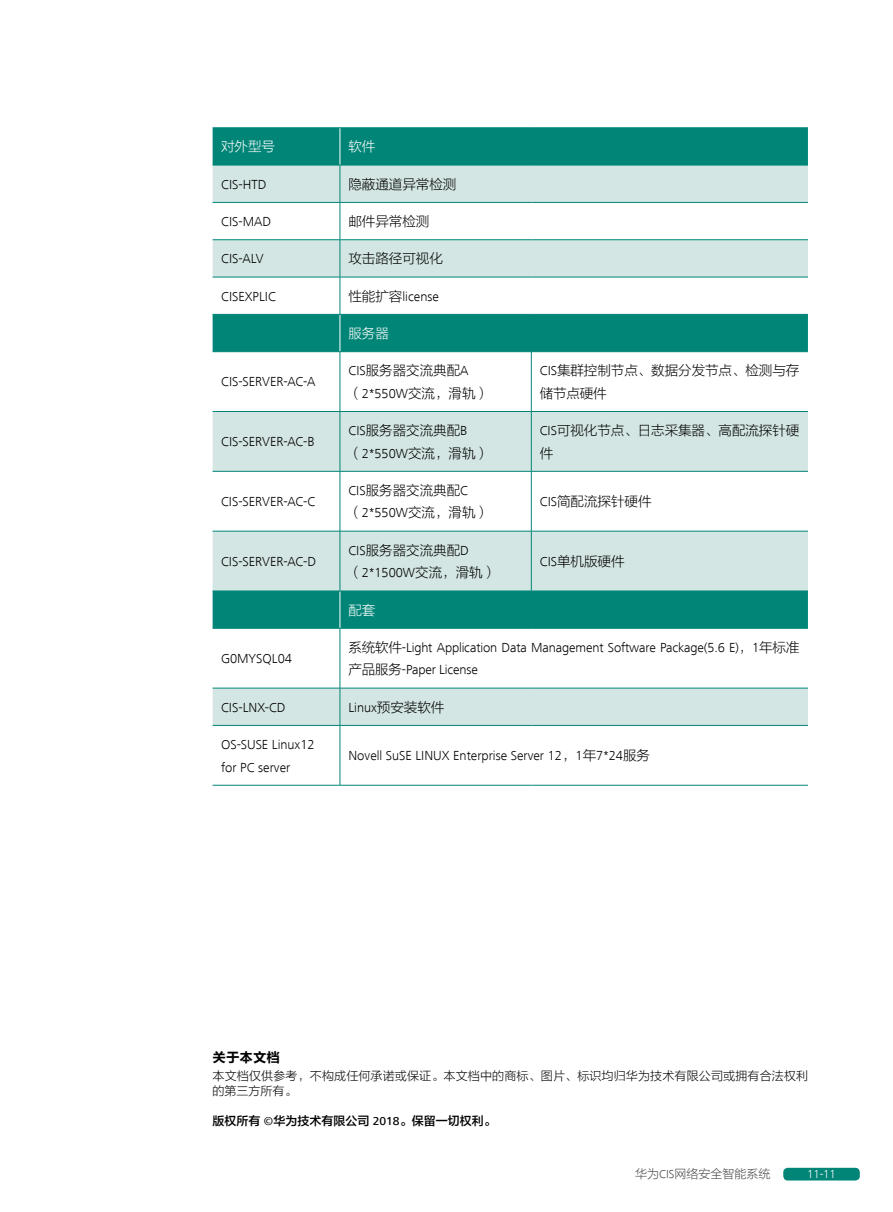
<style>
.page{position:relative;width:893px;height:1212px;background:#fff}
.page>*{position:absolute;margin:0;border:0;box-sizing:border-box;transform-origin:0 0}
.t1{font:300 13.5px/22.5px "Frutiger Next LT";color:#000}
.t2{font:13.5px/22.5px "FZLTXHK GBK1 0";color:#000}
.t3{font:13.5px "FZLTXHK GBK1 0";color:#fff}
.t4{font:13.5px "FZLTCHJW GB1 0";color:#000}
.t5{font:12px/15px "FZLTXHK GBK1 0";letter-spacing:.015em;color:#000}
.t6{font:12px "FZLTZHK GBK1 0";color:#000}
.t7{font:12px "FZLTXHK GBK1 0";color:#4c4948}
.t8{font:300 12px "Frutiger Next LT";color:#fff}
.s1{font-family:"FZLTXHK GBK1 0";font-weight:400}
.s2{font-family:"Frutiger Next LT";font-weight:300}
.s3{font-family:"Frutiger Next LT";font-weight:500}
</style>
<div class="page">
<div style="left:783px;top:1168px;width:77px;height:12px;background:#008577;border-radius:4px"></div>
<div style="left:213px;top:129px;width:595px;height:36px;background:#008577"></div>
<svg style="left:213px;top:166px;width:595px;height:559px"></svg>
<hr style="left:340px;top:128px;width:1px;height:37px;background:#fff">
<hr style="left:340px;top:315px;width:1px;height:36px;background:#fff">
<hr style="left:340px;top:591px;width:1px;height:37px;background:#fff">
<hr style="left:213px;top:128px;width:127px;height:1px;background:#008577">
<hr style="left:340px;top:128px;width:191px;height:1px;background:#008577">
<hr style="left:531px;top:128px;width:277px;height:1px;background:#008577">
<hr style="left:213px;top:165px;width:127px;height:1px;background:#008577">
<hr style="left:340px;top:165px;width:191px;height:1px;background:#008577">
<hr style="left:340px;top:165px;width:1px;height:37px;background:#008577">
<hr style="left:531px;top:165px;width:277px;height:1px;background:#008577">
<hr style="left:213px;top:202px;width:127px;height:1px;background:#008577">
<hr style="left:340px;top:202px;width:191px;height:1px;background:#008577">
<hr style="left:340px;top:203px;width:1px;height:36px;background:#008577">
<hr style="left:531px;top:202px;width:277px;height:1px;background:#008577">
<hr style="left:213px;top:239px;width:127px;height:1px;background:#008577">
<hr style="left:340px;top:239px;width:191px;height:1px;background:#008577">
<hr style="left:340px;top:240px;width:1px;height:37px;background:#008577">
<hr style="left:531px;top:239px;width:277px;height:1px;background:#008577">
<hr style="left:213px;top:277px;width:127px;height:1px;background:#008577">
<hr style="left:340px;top:277px;width:191px;height:1px;background:#008577">
<hr style="left:340px;top:277px;width:1px;height:37px;background:#008577">
<hr style="left:531px;top:277px;width:277px;height:1px;background:#008577">
<hr style="left:213px;top:314px;width:127px;height:1px;background:#008577">
<hr style="left:340px;top:314px;width:191px;height:1px;background:#008577">
<hr style="left:531px;top:314px;width:277px;height:1px;background:#008577">
<hr style="left:213px;top:351px;width:127px;height:1px;background:#008577">
<hr style="left:340px;top:351px;width:191px;height:1px;background:#008577">
<hr style="left:340px;top:352px;width:1px;height:59px;background:#008577">
<hr style="left:531px;top:351px;width:277px;height:1px;background:#008577">
<hr style="left:531px;top:352px;width:1px;height:59px;background:#008577">
<hr style="left:213px;top:411px;width:127px;height:1px;background:#008577">
<hr style="left:340px;top:411px;width:191px;height:1px;background:#008577">
<hr style="left:340px;top:412px;width:1px;height:59px;background:#008577">
<hr style="left:531px;top:411px;width:277px;height:1px;background:#008577">
<hr style="left:531px;top:412px;width:1px;height:59px;background:#008577">
<hr style="left:213px;top:471px;width:127px;height:1px;background:#008577">
<hr style="left:340px;top:471px;width:191px;height:1px;background:#008577">
<hr style="left:340px;top:471px;width:1px;height:60px;background:#008577">
<hr style="left:531px;top:471px;width:277px;height:1px;background:#008577">
<hr style="left:531px;top:471px;width:1px;height:60px;background:#008577">
<hr style="left:213px;top:531px;width:127px;height:1px;background:#008577">
<hr style="left:340px;top:531px;width:191px;height:1px;background:#008577">
<hr style="left:340px;top:531px;width:1px;height:60px;background:#008577">
<hr style="left:531px;top:531px;width:277px;height:1px;background:#008577">
<hr style="left:531px;top:531px;width:1px;height:60px;background:#008577">
<hr style="left:213px;top:591px;width:127px;height:1px;background:#008577">
<hr style="left:340px;top:591px;width:191px;height:1px;background:#008577">
<hr style="left:531px;top:591px;width:277px;height:1px;background:#008577">
<hr style="left:213px;top:628px;width:127px;height:1px;background:#008577">
<hr style="left:340px;top:628px;width:191px;height:1px;background:#008577">
<hr style="left:340px;top:628px;width:1px;height:60px;background:#008577">
<hr style="left:531px;top:628px;width:277px;height:1px;background:#008577">
<hr style="left:213px;top:688px;width:127px;height:1px;background:#008577">
<hr style="left:340px;top:688px;width:191px;height:1px;background:#008577">
<hr style="left:340px;top:688px;width:1px;height:37px;background:#008577">
<hr style="left:531px;top:688px;width:277px;height:1px;background:#008577">
<hr style="left:213px;top:725px;width:127px;height:1px;background:#008577">
<hr style="left:340px;top:725px;width:191px;height:1px;background:#008577">
<hr style="left:340px;top:726px;width:1px;height:59px;background:#008577">
<hr style="left:531px;top:725px;width:277px;height:1px;background:#008577">
<hr style="left:213px;top:785px;width:127px;height:1px;background:#008577">
<hr style="left:340px;top:785px;width:191px;height:1px;background:#008577">
<hr style="left:531px;top:785px;width:277px;height:1px;background:#008577">
<p class="t3" style="left:221px;top:139px;width:55px">对外型号</p>
<p class="t3" style="left:348px;top:139px;width:28px">软件</p>
<p class="t1" style="left:221px;top:173px;width:47px">CIS-HTD</p>
<p class="t2" style="left:348px;top:173px;width:110px">隐蔽通道异常检测</p>
<p class="t1" style="left:221px;top:210px;width:52px">CIS-MAD</p>
<p class="t2" style="left:348px;top:210px;width:83px">邮件异常检测</p>
<p class="t1" style="left:221px;top:248px;width:44px">CIS-ALV</p>
<p class="t2" style="left:348px;top:248px;width:96px">攻击路径可视化</p>
<p class="t1" style="left:221px;top:285px;width:56px">CISEXPLIC</p>
<p class="t1" style="left:348px;top:285px;width:92px"><span class="s1">性能扩容</span>license</p>
<p class="t3" style="left:348px;top:326px;width:42px">服务器</p>
<p class="t1" style="left:221px;top:371px;width:96px">CIS-SERVER-AC-A</p>
<p class="t2" style="left:348px;top:360px;width:142px"><span class="s2">CIS</span>服务器交流典配<span class="s2">A</span>（<span class="s2">2*550W</span>交流，滑轨）</p>
<p class="t2" style="left:540px;top:360px;width:261px"><span class="s2">CIS</span>集群控制节点、数据分发节点、检测与存储节点硬件</p>
<p class="t1" style="left:221px;top:431px;width:95px">CIS-SERVER-AC-B</p>
<p class="t1" style="left:221px;top:490px;width:96px">CIS-SERVER-AC-C</p>
<p class="t1" style="left:221px;top:550px;width:97px">CIS-SERVER-AC-D</p>
<p class="t1" style="left:221px;top:647px;width:72px">G0MYSQL04</p>
<p class="t2" style="left:348px;top:419px;width:142px"><span class="s2">CIS</span>服务器交流典配<span class="s2">B</span>（<span class="s2">2*550W</span>交流，滑轨）</p>
<p class="t2" style="left:540px;top:419px;width:261px"><span class="s2">CIS</span>可视化节点、日志采集器、高配流探针硬件</p>
<p class="t2" style="left:348px;top:479px;width:142px"><span class="s2">CIS</span>服务器交流典配<span class="s2">C</span>（<span class="s2">2*550W</span>交流，滑轨）</p>
<p class="t2" style="left:540px;top:491px;width:113px"><span class="s2">CIS</span>简配流探针硬件</p>
<p class="t2" style="left:348px;top:539px;width:149px"><span class="s2">CIS</span>服务器交流典配<span class="s2">D</span>（<span class="s2">2*1500W</span>交流，滑轨）</p>
<p class="t2" style="left:540px;top:550px;width:86px"><span class="s2">CIS</span>单机版硬件</p>
<p class="t3" style="left:348px;top:602px;width:28px">配套</p>
<p class="t1" style="left:348px;top:636px;width:452px"><span class="s1">系统软件</span>-Light Application Data Management Software Package(5.6 E)<span class="s1">，</span>1<span class="s1">年标准产品服务</span>-Paper License</p>
<p class="t1" style="left:221px;top:696px;width:66px">CIS-LNX-CD</p>
<p class="t1" style="left:348px;top:696px;width:98px">Linux<span class="s1">预安装软件</span></p>
<p class="t1" style="left:221px;top:733px;width:95px">OS-SUSE Linux12 for PC server</p>
<p class="t1" style="left:348px;top:744px;width:303px">Novell SuSE LINUX Enterprise Server 12<span class="s1">，</span>1<span class="s1">年</span>7*24<span class="s1">服务</span></p>
<p class="t4" style="left:213px;top:1050px;width:69px">关于本文档</p>
<p class="t5" style="left:213px;top:1069px;width:597px">本文档仅供参考，不构成任何承诺或保证。本文档中的商标、图片、标识均归华为技术有限公司或拥有合法权利的第三方所有。</p>
<p class="t6" style="left:213px;top:1114px;width:285px">版权所有 <span class="s3">©</span>华为技术有限公司 <span class="s3">2018</span>。保留一切权利。</p>
<p class="t7" style="left:635px;top:1168px;width:137px">华为<span class="s2">CIS</span>网络安全智能系统</p>
<p class="t8" style="left:807px;top:1168px;width:30px">11-11</p>
</div>
